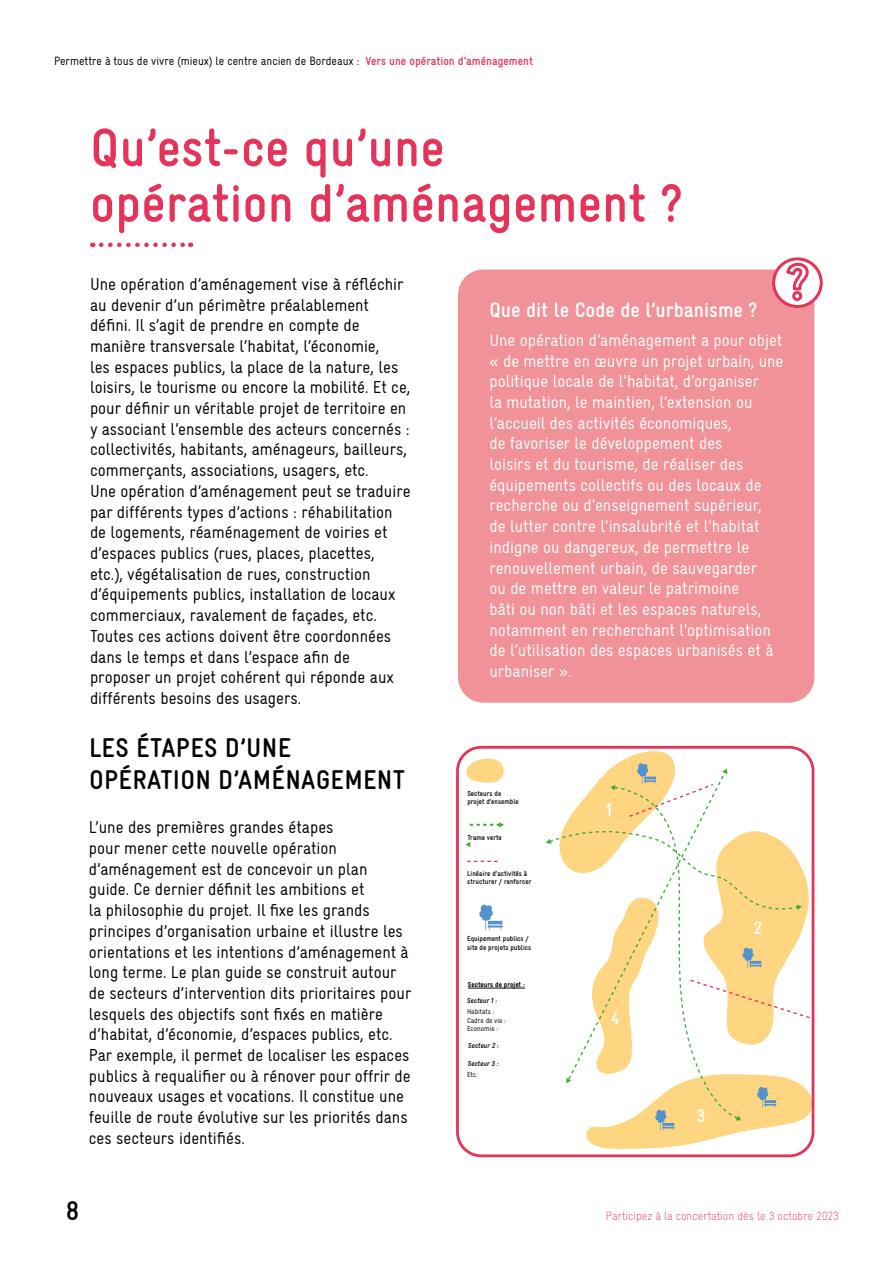
<style>
.page{position:relative;width:893px;height:1263px;background:#fff}
.page>*{position:absolute;margin:0;border:0;box-sizing:border-box;transform-origin:0 0}
.t1{font:700 condensed 54px/55.5px "Gravur LL";color:#e53359}
.t2{font:700 condensed 27px/32.4px "Gravur LL";letter-spacing:.01em;color:#000}
.t3{font:700 condensed 21px "Gravur LL";color:#fff}
.t4{font:700 condensed 18.15px "Gravur LL";color:#fff}
.t5{font:condensed 17.25px/20.7px "Gravur LL";color:#000}
.t6{font:condensed 17.25px/20.7px "Gravur LL";color:#fff}
.t7{font:condensed 12px "Gravur LL";color:#000}
.t8{font:300 condensed 12px "Gravur LL";color:#e53359}
.t9{font:700 condensed 7.2px/8.7px "Gravur LL";color:#000}
.t10{font:condensed 7.2px/8.7px "Gravur LL";color:#000}
.t11{font:italic 700 condensed 7.2px "Gravur LL";color:#000}
.t12{font:900 condensed 7.2px "Gravur LL";color:#000}
.s1{font-weight:700;color:#e53359}
</style>
<div class="page">
<div style="left:458px;top:269px;width:356px;height:434px;background:#f09297;border-radius:26px"></div>
<hr style="left:468px;top:988px;width:57px;height:1px;background:#000">
<svg style="left:467px;top:861px;width:31px;height:1px"></svg>
<svg style="left:479px;top:904px;width:24px;height:26px"></svg>
<svg style="left:465px;top:842px;width:5px;height:5px"></svg>
<svg style="left:470px;top:822px;width:34px;height:6px"></svg>
<svg style="left:546px;top:751px;width:267px;height:398px"></svg>
<svg style="left:466px;top:758px;width:38px;height:25px"></svg>
<div style="left:456px;top:746px;width:358px;height:411px;border:3px solid #e53359;border-radius:24px"></div>
<svg style="left:771px;top:257px;width:52px;height:52px"></svg>
<svg style="left:101px;top:243px;width:90px;height:4px"></svg>
<p class="t7" style="left:54px;top:54px;width:481px">Permettre à tous de vivre (mieux) le centre ancien de Bordeaux : <span class="s1">Vers une opération d’aménagement</span></p>
<h1 class="t1" style="left:90px;top:117px;width:594px">Qu’est-ce qu’une<br>opération d’aménagement ?</h1>
<p class="t5" style="left:90px;top:273px;width:322px">Une opération d’aménagement vise à réfléchir au devenir d’un périmètre préalablement défini. Il s’agit de prendre en compte de manière transversale l’habitat, l’économie,<br>les espaces publics, la place de la nature, les loisirs, le tourisme ou encore la mobilité. Et ce, pour définir un véritable projet de territoire en y associant l’ensemble des acteurs concernés : collectivités, habitants, aménageurs, bailleurs, commerçants, associations, usagers, etc.<br>Une opération d’aménagement peut se traduire par différents types d’actions : réhabilitation de logements, réaménagement de voiries et d’espaces publics (rues, places, placettes, etc.), végétalisation de rues, construction d’équipements publics, installation de locaux commerciaux, ravalement de façades, etc.<br>Toutes ces actions doivent être coordonnées dans le temps et dans l’espace afin de proposer un projet cohérent qui réponde aux différents besoins des usagers.</p>
<h2 class="t2" style="left:89px;top:730px;width:318px">LES ÉTAPES D’UNE<br>OPÉRATION D’AMÉNAGEMENT</h2>
<p class="t5" style="left:89px;top:816px;width:324px">L’une des premières grandes étapes<br>pour mener cette nouvelle opération d’aménagement est de concevoir un plan guide. Ce dernier définit les ambitions et<br>la philosophie du projet. Il fixe les grands principes d’organisation urbaine et illustre les orientations et les intentions d’aménagement à long terme. Le plan guide se construit autour de secteurs d’intervention dits prioritaires pour lesquels des objectifs sont fixés en matière d’habitat, d’économie, d’espaces publics, etc.<br>Par exemple, il permet de localiser les espaces publics à requalifier ou à rénover pour offrir de nouveaux usages et vocations. Il constitue une feuille de route évolutive sur les priorités dans ces secteurs identifiés.</p>
<h2 class="t2" style="left:66px;top:1193px;width:15px">8</h2>
<p class="t3" style="left:489px;top:295px;width:269px">Que dit le Code de l’urbanisme ?</p>
<p class="t6" style="left:489px;top:329px;width:296px">Une opération d’aménagement a pour objet « de mettre en œuvre un projet urbain, une politique locale de l’habitat, d’organiser<br>la mutation, le maintien, l’extension ou l’accueil des activités économiques,<br>de favoriser le développement des<br>loisirs et du tourisme, de réaliser des équipements collectifs ou des locaux de recherche ou d’enseignement supérieur,<br>de lutter contre l’insalubrité et l’habitat indigne ou dangereux, de permettre le renouvellement urbain, de sauvegarder<br>ou de mettre en valeur le patrimoine<br>bâti ou non bâti et les espaces naturels, notamment en recherchant l’optimisation de l’utilisation des espaces urbanisés et à urbaniser ».</p>
<p class="t9" style="left:467px;top:788px;width:53px">Secteurs de projet d’ensemble</p>
<p class="t9" style="left:467px;top:833px;width:36px">Trame verte</p>
<p class="t9" style="left:467px;top:868px;width:66px">Linéaire d’activités à structurer / renforcer</p>
<p class="t9" style="left:467px;top:934px;width:65px">Equipement publics / site de projets publics</p>
<p class="t12" style="left:468px;top:980px;width:58px">Secteurs de projet :</p>
<p class="t11" style="left:467px;top:996px;width:32px">Secteur 1 :</p>
<p class="t11" style="left:468px;top:1040px;width:32px">Secteur 2 :</p>
<p class="t11" style="left:468px;top:1059px;width:33px">Secteur 3 :</p>
<p class="t10" style="left:467px;top:1007px;width:40px">Habitats :<br>Cadre de vie :<br>Economie :</p>
<p class="t10" style="left:467px;top:1069px;width:12px">Etc.</p>
<p class="t4" style="left:606px;top:798px;width:8px">1</p>
<p class="t4" style="left:611px;top:1005px;width:10px">4</p>
<p class="t4" style="left:754px;top:915px;width:10px">2</p>
<p class="t4" style="left:697px;top:1103px;width:10px">3</p>
<p class="t8" style="left:606px;top:1209px;width:235px">Participez à la concertation dès le 3 octobre 2023</p>
</div>
